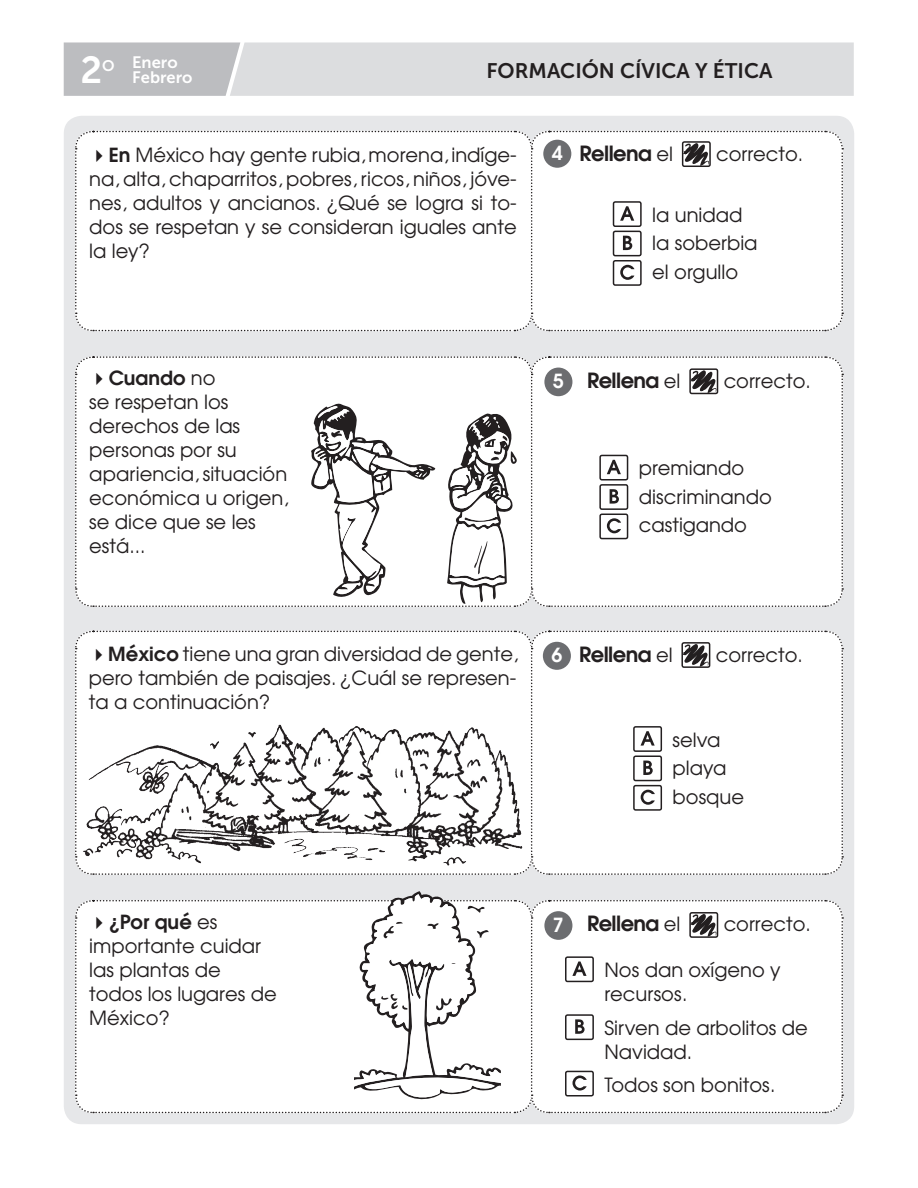
<style>
.page{position:relative;width:918px;height:1188px;background:#fff}
.page>*{position:absolute;margin:0;border:0;box-sizing:border-box;transform-origin:0 0}
.t1{font:37.5px "Museo Sans 700";color:#fff}
.t2{font:600 21px "Avant Garde";letter-spacing:-.025em;color:#231f20}
.t3{font:21px "Museo Sans 700";color:#231f20}
.t4{font:19.5px/24px "Avant Garde";color:#231f20}
.t5{font:600 19.5px "Avant Garde";color:#fff}
.t6{font:16.5px "Museo Sans 700";color:#fff}
.t7{font:15.3px "Museo Sans 700";color:#fff}
.s1{font-weight:600}
.s2{font-size:19.5px;color:#fff}
.s3{font-weight:400;font-size:19.5px}
</style>
<div class="page">
<svg style="left:64px;top:42px;width:790px;height:54px;background:#d5d6d8"></svg>
<div style="left:64px;top:116px;width:790px;height:1008px;background:#e6e7e9;border-radius:18px"></div>
<div style="left:75px;top:130px;width:769px;height:202px;background:#fff"></div>
<div style="left:75px;top:630px;width:769px;height:245px;background:#fff"></div>
<img style="left:78px;top:719px;width:448px;height:151px">
<svg style="left:75px;top:356px;width:769px;height:251px;background:#f4f4f4"></svg>
<svg style="left:75px;top:891px;width:769px;height:223px;background:#f6f6f6"></svg>
<h1 class="t1" style="left:81px;top:49px;width:23px">2</h1>
<p class="t7" style="left:102px;top:57px;width:14px">O</p>
<p class="t6" style="left:132px;top:53px;width:47px">Enero</p>
<p class="t6" style="left:132px;top:68px;width:62px">Febrero</p>
<p class="t3" style="left:486px;top:59px;width:288px">FORMACIÓN CÍVICA Y ÉTICA</p>
<p class="t4" style="left:89px;top:142px;width:429px;text-align:justify">✔<span class="s1">En</span> México hay gente rubia,morena, indíge&shy;na, alta, chaparritos, pobres, ricos, niños, jóve&shy;nes, adultos y ancianos. ¿Qué se logra si to&shy;dos se respetan y se consideran iguales ante la ley?</p>
<p class="t2" style="left:552px;top:139px;width:123px"><span class="s2">4</span> Rellena <span class="s3">el</span></p>
<p class="t4" style="left:716px;top:141px;width:89px">correcto.</p>
<p class="t4" style="left:652px;top:200px;width:107px;line-height:28.5px">la unidad la soberbia el orgullo</p>
<p class="t4" style="left:89px;top:366px;width:201px">✔<span class="s1">Cuando</span> no<br>se respetan los derechos de las personas por su apariencia, situación económica u origen, se dice que se les está...</p>
<p class="t5" style="left:553px;top:368px;width:12px">5</p>
<p class="t2" style="left:587px;top:366px;width:95px">Rellena <span class="s3">el</span></p>
<p class="t4" style="left:724px;top:368px;width:89px">correcto.</p>
<p class="t4" style="left:639px;top:453px;width:135px;line-height:28.5px">premiando discriminando castigando</p>
<p class="t4" style="left:89px;top:641px;width:431px;text-align:justify">✔<span class="s1">México</span> tiene una gran diversidad de gente, pero también de paisajes. ¿Cuál se represen&shy;ta a continuación?</p>
<p class="t2" style="left:551px;top:640px;width:123px"><span class="s2">6</span> Rellena <span class="s3">el</span></p>
<p class="t4" style="left:716px;top:642px;width:89px">correcto.</p>
<p class="t4" style="left:673px;top:725px;width:73px;line-height:28.5px">selva playa bosque</p>
<p class="t4" style="left:89px;top:909px;width:189px">✔<span class="s1">¿Por qué</span> es importante cuidar las plantas de todos los lugares de<br>México?</p>
<p class="t5" style="left:553px;top:912px;width:12px">7</p>
<p class="t2" style="left:587px;top:910px;width:95px">Rellena <span class="s3">el</span></p>
<p class="t4" style="left:724px;top:912px;width:89px">correcto.</p>
<p class="t4" style="left:605px;top:957px;width:178px">Nos dan oxígeno y recursos.</p>
<p class="t4" style="left:605px;top:1016px;width:205px">Sirven de arbolitos de<br>Navidad.</p>
<p class="t4" style="left:605px;top:1073px;width:173px">Todos son bonitos.</p>
</div>
